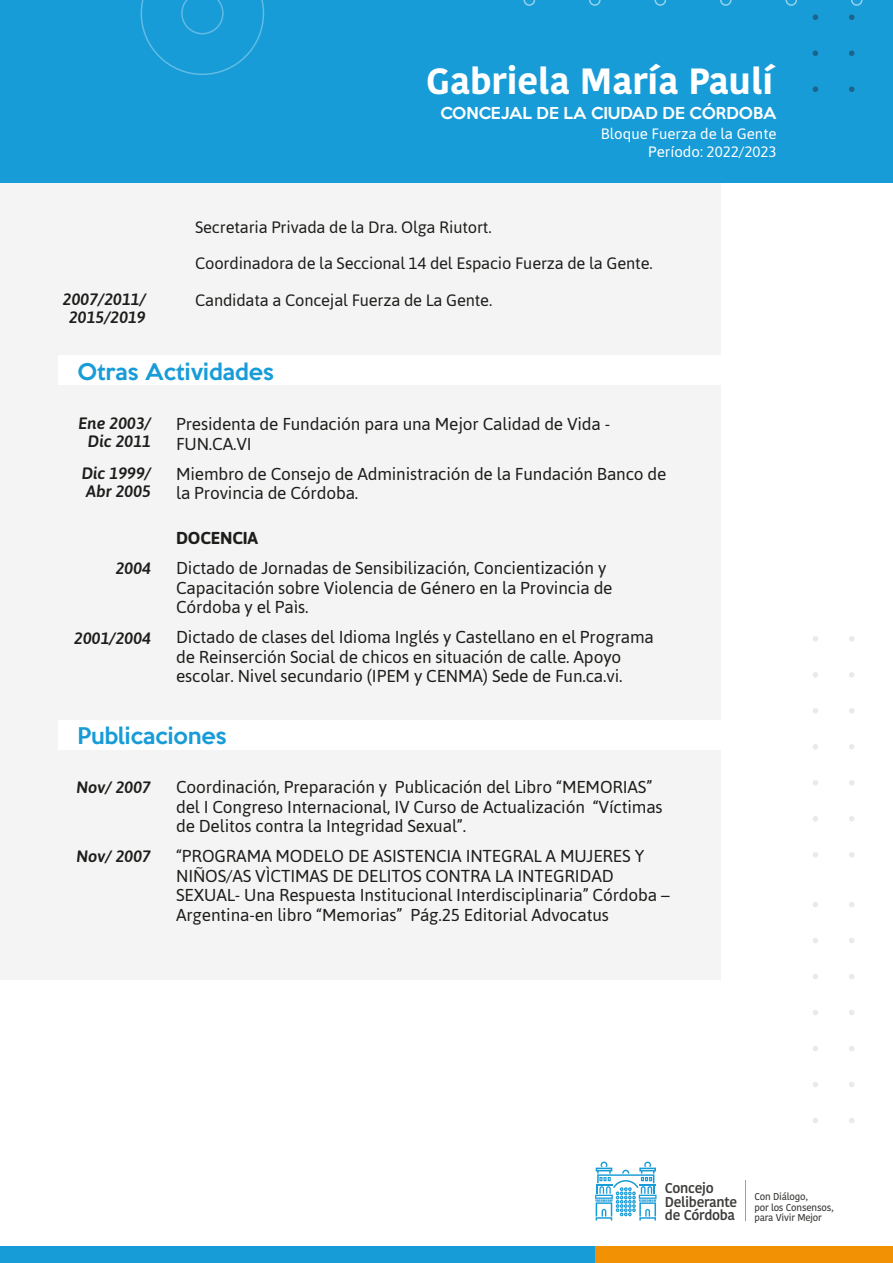
<style>
.page{position:relative;width:893px;height:1263px;background:#fff}
.page>*{position:absolute;margin:0;border:0;box-sizing:border-box;transform-origin:0 0}
.t1{font:700 36.3px "Kohinoor Bangla";color:#fff}
.t2{font:500 21px "Keep Calm";color:#189cd8}
.t3{font:17.25px/19.5px "Asap";letter-spacing:-.01em;color:#1d1d1b}
.t4{font:700 17.25px "Asap";letter-spacing:-.01em;color:#1d1d1b}
.t5{font:16.5px/36px "Asap";letter-spacing:-.01em;color:#1d1d1b}
.t6{font:italic 500 16.5px/18px "Asap";color:#1d1d1b;text-align:center}
.t7{font:15px/18px "Asap";color:#fff;text-align:right}
.t8{font:500 15px "Keep Calm";color:#fff}
.t9{font:600 14.25px/13.5px "Kohinoor Bangla";letter-spacing:-.02em;color:#3d3d3b}
.t10{font:500 9.9px/10.1px "Kohinoor Bangla";letter-spacing:-.02em;color:#3d3d3b}
</style>
<div class="page">
<div style="left:0;top:183px;width:720px;height:796px;background:#f4f4f4"></div>
<div style="left:0;top:0;width:893px;height:183px;background:#189cd8"></div>
<div style="left:0;top:1246px;width:893px;height:17px;background:#189cd8"></div>
<div style="left:595px;top:1246px;width:298px;height:17px;background:#f29104"></div>
<svg style="left:813px;top:14px;width:5px;height:6px"></svg>
<svg style="left:849px;top:14px;width:5px;height:6px"></svg>
<svg style="left:813px;top:50px;width:5px;height:6px"></svg>
<svg style="left:849px;top:50px;width:5px;height:6px"></svg>
<svg style="left:813px;top:86px;width:5px;height:6px"></svg>
<svg style="left:849px;top:86px;width:5px;height:6px"></svg>
<svg style="left:813px;top:902px;width:5px;height:5px"></svg>
<svg style="left:849px;top:902px;width:5px;height:5px"></svg>
<svg style="left:813px;top:938px;width:5px;height:5px"></svg>
<svg style="left:849px;top:938px;width:5px;height:5px"></svg>
<svg style="left:813px;top:974px;width:5px;height:5px"></svg>
<svg style="left:849px;top:974px;width:5px;height:5px"></svg>
<svg style="left:813px;top:1010px;width:5px;height:5px"></svg>
<svg style="left:849px;top:1010px;width:5px;height:5px"></svg>
<svg style="left:813px;top:1046px;width:5px;height:5px"></svg>
<svg style="left:849px;top:1046px;width:5px;height:5px"></svg>
<svg style="left:813px;top:1082px;width:5px;height:5px"></svg>
<svg style="left:849px;top:1082px;width:5px;height:5px"></svg>
<svg style="left:813px;top:1118px;width:5px;height:5px"></svg>
<svg style="left:849px;top:1118px;width:5px;height:5px"></svg>
<svg style="left:813px;top:636px;width:5px;height:6px"></svg>
<svg style="left:849px;top:636px;width:5px;height:6px"></svg>
<svg style="left:813px;top:672px;width:5px;height:6px"></svg>
<svg style="left:849px;top:672px;width:5px;height:6px"></svg>
<svg style="left:813px;top:708px;width:5px;height:6px"></svg>
<svg style="left:849px;top:708px;width:5px;height:6px"></svg>
<svg style="left:813px;top:744px;width:5px;height:6px"></svg>
<svg style="left:849px;top:744px;width:5px;height:6px"></svg>
<svg style="left:813px;top:780px;width:5px;height:5px"></svg>
<svg style="left:849px;top:780px;width:5px;height:5px"></svg>
<svg style="left:813px;top:816px;width:5px;height:5px"></svg>
<svg style="left:849px;top:816px;width:5px;height:5px"></svg>
<svg style="left:813px;top:852px;width:5px;height:5px"></svg>
<svg style="left:849px;top:852px;width:5px;height:5px"></svg>
<svg style="left:141px;top:0;width:123px;height:75px"></svg>
<hr style="left:745px;top:1180px;width:1px;height:41px;background:#f29104">
<svg style="left:595px;top:1161px;width:61px;height:59px"></svg>
<svg style="left:851px;top:0;width:12px;height:6px"></svg>
<svg style="left:785px;top:0;width:12px;height:6px"></svg>
<svg style="left:720px;top:0;width:12px;height:6px"></svg>
<svg style="left:654px;top:0;width:12px;height:6px"></svg>
<svg style="left:589px;top:0;width:12px;height:6px"></svg>
<svg style="left:523px;top:0;width:12px;height:6px"></svg>
<div style="left:59px;top:356px;width:671px;height:29px;background:#fff"></div>
<div style="left:59px;top:720px;width:671px;height:30px;background:#fff"></div>
<h1 class="t1" style="left:426px;top:49px;width:348px">Gabriela María Paulí</h1>
<p class="t8" style="left:441px;top:100px;width:338px">CONCEJAL DE LA CIUDAD DE CÓRDOBA</p>
<p class="t7" style="left:601px;top:124px;width:177px">Bloque Fuerza de la Gente<br>Período: 2022/2023</p>
<p class="t5" style="left:195px;top:209px;width:459px">Secretaria Privada de la Dra. Olga Riutort.<br>Coordinadora de la Seccional 14 del Espacio Fuerza de la Gente.</p>
<p class="t6" style="left:63px;top:290px;width:84px">2007/2011/</p>
<p class="t5" style="left:195px;top:281px;width:299px">Candidata a Concejal Fuerza de La Gente.</p>
<p class="t6" style="left:69px;top:308px;width:78px">2015/2019</p>
<p class="t2" style="left:78px;top:353px;width:198px">Otras Actividades</p>
<p class="t6" style="left:79px;top:413px;width:74px">Ene 2003/<br>Dic 2011</p>
<p class="t6" style="left:82px;top:464px;width:71px;text-align:left">Dic 1999/<br>Abr 2005</p>
<p class="t6" style="left:116px;top:559px;width:37px">2004</p>
<p class="t6" style="left:74px;top:628px;width:78px">2001/2004</p>
<p class="t3" style="left:176px;top:414px;width:436px">Presidenta de Fundación para una Mejor Calidad de Vida -<br>FUN.CA.VI</p>
<p class="t3" style="left:176px;top:463px;width:492px">Miembro de Consejo de Administración de la Fundación Banco de la Provincia de Córdoba.</p>
<p class="t4" style="left:176px;top:526px;width:84px">DOCENCIA</p>
<p class="t3" style="left:176px;top:558px;width:438px">Dictado de Jornadas de Sensibilización, Concientización y<br>Capacitación sobre Violencia de Género en la Provincia de<br>Córdoba y el Paìs.</p>
<p class="t3" style="left:176px;top:627px;width:479px">Dictado de clases del Idioma Inglés y Castellano en el Programa de Reinserción Social de chicos en situación de calle. Apoyo escolar. Nivel secundario (IPEM y CENMA) Sede de Fun.ca.vi.</p>
<p class="t2" style="left:78px;top:718px;width:151px">Publicaciones</p>
<p class="t6" style="left:76px;top:778px;width:76px">Nov/ 2007</p>
<p class="t6" style="left:76px;top:847px;width:76px">Nov/ 2007</p>
<p class="t3" style="left:176px;top:777px;width:488px">Coordinación, Preparación y Publicación del Libro “MEMORIAS” del I Congreso Internacional, IV Curso de Actualización “Víctimas de Delitos contra la Integridad Sexual”.</p>
<p class="t3" style="left:176px;top:846px;width:495px">“PROGRAMA MODELO DE ASISTENCIA INTEGRAL A MUJERES Y NIÑOS/AS VÌCTIMAS DE DELITOS CONTRA LA INTEGRIDAD SEXUAL- Una Respuesta Institucional Interdisciplinaria” Córdoba – Argentina-en libro “Memorias” Pág.25 Editorial Advocatus</p>
<p class="t9" style="left:665px;top:1181px;width:74px">Concejo<br>Deliberante de Córdoba</p>
<p class="t10" style="left:754px;top:1191px;width:81px">Con Diálogo,<br>por los Consensos, para Vivir Mejor</p>
</div>
